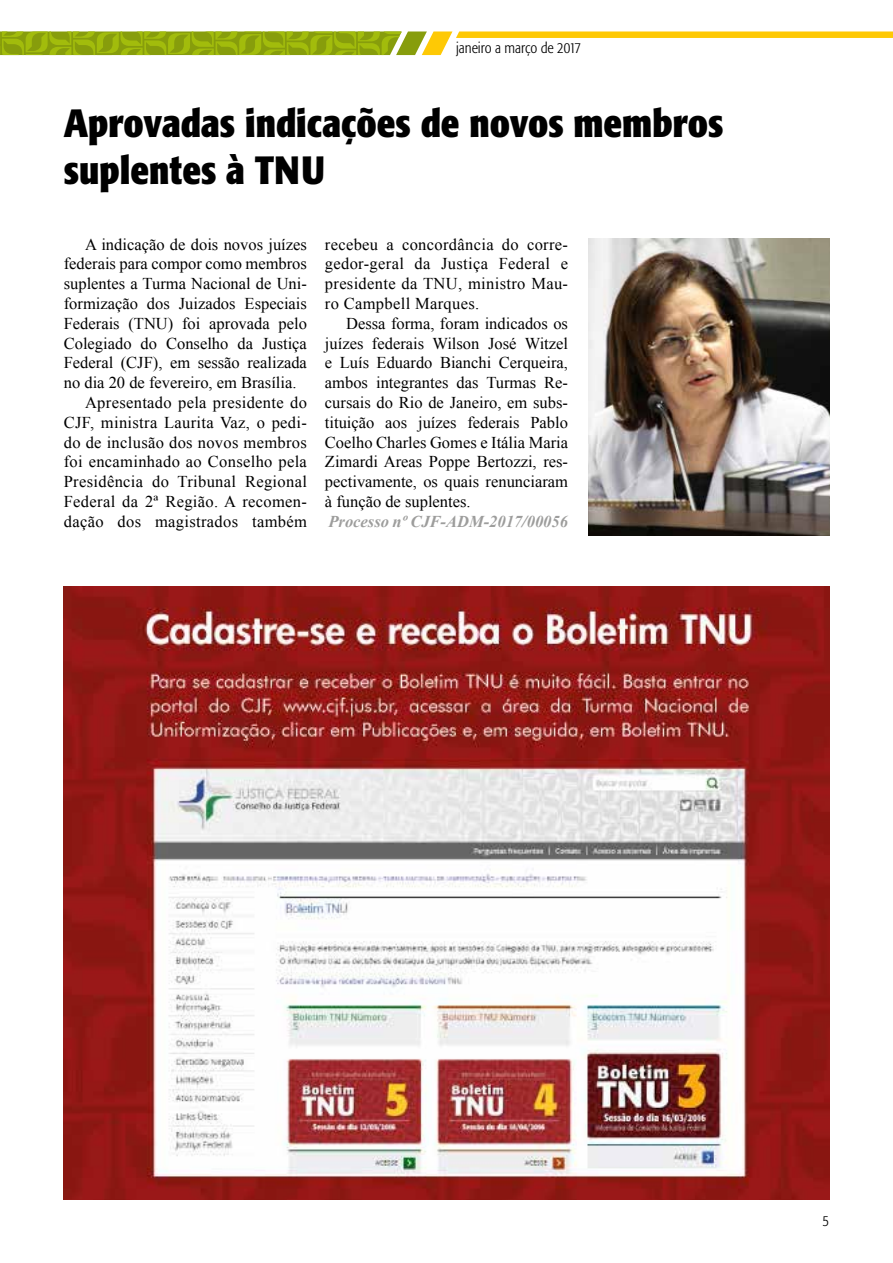
<style>
.page{position:relative;width:893px;height:1263px;background:#fff}
.page>*{position:absolute;margin:0;border:0;box-sizing:border-box;transform-origin:0 0}
.t1{font:700 condensed 39px/46.8px "Formata";color:#000}
.t2{font:16.5px/19.8px "Times New Roman";color:#000;text-align:justify}
.t3{font:16.5px "Times New Roman";letter-spacing:.02em;color:#000}
.t4{font:italic 700 16.5px "Times New Roman";color:#9d9d9c}
.t5{font:300 condensed 15px "Formata";color:#000}
</style>
<div class="page">
<svg style="left:0;top:31px;width:893px;height:24px"></svg>
<img style="left:588px;top:238px;width:241px;height:298px">
<img style="left:64px;top:587px;width:765px;height:612px">
<p class="t5" style="left:456px;top:39px;width:126px">janeiro a março de 2017</p>
<h1 class="t1" style="left:64px;top:100px;width:661px">Aprovadas indicações de novos membros suplentes à TNU</h1>
<p class="t2" style="left:85px;top:234px;width:223px">A indicação de dois novos juízes</p>
<p class="t2" style="left:64px;top:254px;width:245px">federais para compor como membros</p>
<p class="t2" style="left:64px;top:273px;width:245px">suplentes a Turma Nacional de Uni-</p>
<p class="t2" style="left:64px;top:293px;width:245px">formização dos Juizados Especiais</p>
<p class="t2" style="left:64px;top:313px;width:245px">Federais (TNU) foi aprovada pelo</p>
<p class="t2" style="left:64px;top:333px;width:245px">Colegiado do Conselho da Justiça</p>
<p class="t2" style="left:64px;top:353px;width:245px">Federal (CJF), em sessão realizada</p>
<p class="t2" style="left:64px;top:372px;width:234px">no dia 20 de fevereiro, em Brasília.</p>
<p class="t3" style="left:85px;top:391px;width:223px">Apresentado pela presidente do</p>
<p class="t3" style="left:64px;top:411px;width:245px">CJF, ministra Laurita Vaz, o pedi-</p>
<p class="t3" style="left:64px;top:431px;width:245px">do de inclusão dos novos membros</p>
<p class="t3" style="left:64px;top:451px;width:245px">foi encaminhado ao Conselho pela</p>
<p class="t3" style="left:64px;top:471px;width:245px">Presidência do Tribunal Regional</p>
<p class="t3" style="left:64px;top:490px;width:245px">Federal da 2ª Região. A recomen-</p>
<p class="t3" style="left:64px;top:510px;width:245px">dação dos magistrados também</p>
<p class="t2" style="left:325px;top:234px;width:245px">recebeu a concordância do corre&shy;gedor-geral da Justiça Federal e presidente da TNU, ministro Mau&shy;ro Campbell Marques.</p>
<p class="t2" style="left:325px;top:313px;width:245px;text-indent:21px">Dessa forma, foram indicados os juízes federais Wilson José Witzel e Luís Eduardo Bianchi Cerqueira, ambos integrantes das Turmas Re&shy;cursais do Rio de Janeiro, em subs&shy;tituição aos juízes federais Pablo Coelho Charles Gomes e Itália Maria Zimardi Areas Poppe Bertozzi, res&shy;pectivamente, os quais renunciaram à função de suplentes.</p>
<p class="t4" style="left:329px;top:510px;width:241px">Processo nº CJF-ADM-2017/00056</p>
<p class="t5" style="left:823px;top:1212px;width:8px">5</p>
</div>
